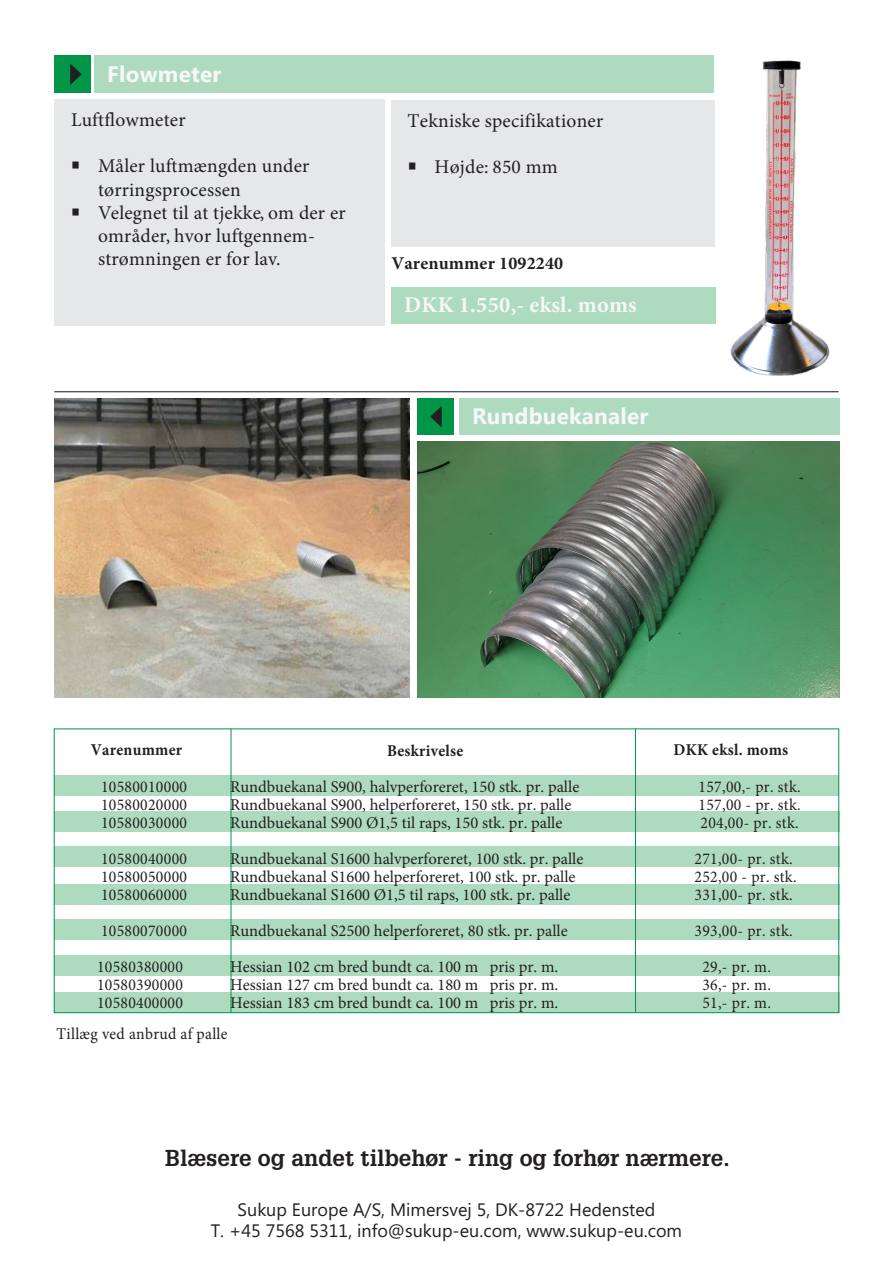
<style>
.page{position:relative;width:893px;height:1263px;background:#fff}
.page>*{position:absolute;margin:0;border:0;box-sizing:border-box;transform-origin:0 0}
.t1{font:700 22.5px "Glypha LT Std";color:#231f20}
.t2{font:700 22.5px "Microsoft Phags Pa";letter-spacing:.01em;color:#f7f7f8}
.t3{font:700 22.5px "Minion Pro";letter-spacing:.01em;color:#f7f7f8}
.t4{font:19.5px/23.2px "Minion Pro";letter-spacing:.01em;color:#231f20}
.t5{font:18px/21.6px "Microsoft Phags Pa";color:#231f20;text-align:center}
.t6{font:700 18px "Minion Pro";letter-spacing:.01em;color:#231f20}
.brød_dk{font:16.5px/17.4px "Minion Pro";color:#231f20}
.brød_dk-2{font:16.5px/36.3px "Minion Pro";letter-spacing:.02em;color:#231f20;scale:.95 1}
.brød_dk-3{font:16.5px "Minion Pro";color:#231f20;scale:.95 1}
.t7{font:16.5px "Minion Pro";letter-spacing:.02em;color:#221e1f;scale:.95 1}
.brød_dk-4{font:700 16.5px "Minion Pro";letter-spacing:.02em;color:#231f20;scale:.95 1}
.s1{font-family:"Glypha LT Std";font-weight:300}
.s2{font-weight:700}
</style>
<div class="page">
<div style="left:54px;top:992px;width:786px;height:21px;background:#aedbc0"></div>
<div style="left:54px;top:955px;width:786px;height:20px;background:#aedbc0"></div>
<div style="left:54px;top:919px;width:786px;height:21px;background:#aedbc0"></div>
<div style="left:54px;top:884px;width:786px;height:21px;background:#aedbc0"></div>
<img style="left:730px;top:60px;width:100px;height:316px">
<div style="left:54px;top:55px;width:37px;height:38px;background:#009547"></div>
<div style="left:95px;top:55px;width:619px;height:38px;background:#aedbc0"></div>
<svg style="left:70px;top:64px;width:12px;height:21px"></svg>
<div style="left:54px;top:99px;width:330px;height:226px;background:#e6e7e9"></div>
<div style="left:391px;top:100px;width:323px;height:147px;background:#e6e7e9"></div>
<div style="left:392px;top:287px;width:324px;height:36px;background:#aedbc0"></div>
<hr style="left:54px;top:391px;width:785px;height:1px;background:#231f20">
<img style="left:417px;top:441px;width:423px;height:257px">
<div style="left:54px;top:846px;width:786px;height:21px;background:#aedbc0"></div>
<div style="left:54px;top:811px;width:786px;height:20px;background:#aedbc0"></div>
<div style="left:54px;top:775px;width:785px;height:20px;background:#aedbc0"></div>
<hr style="left:231px;top:729px;width:1px;height:284px;background:#009547">
<div style="left:417px;top:399px;width:37px;height:36px;background:#009547"></div>
<div style="left:459px;top:398px;width:381px;height:36px;background:#aedbc0"></div>
<svg style="left:430px;top:406px;width:12px;height:21px"></svg>
<img style="left:54px;top:399px;width:356px;height:299px">
<hr style="left:635px;top:729px;width:1px;height:283px;background:#009547">
<p class="t2" style="left:107px;top:58px;width:116px">Flowmeter</p>
<p class="t4" style="left:71px;top:108px;width:116px">Luftflowmeter</p>
<p class="t4" style="left:98px;top:154px;width:213px;line-height:23.9px;text-indent:-27px"><span class="s1">•</span> Måler luftmængden under tørringsprocessen</p>
<p class="t4" style="left:98px;top:201px;width:249px;text-indent:-27px"><span class="s1">•</span> Velegnet til at tjekke, om der er områder, hvor luftgennem&shy;strømningen er for lav.</p>
<p class="t4" style="left:408px;top:109px;width:197px">Tekniske specifikationer</p>
<p class="t4" style="left:407px;top:155px;width:152px"><span class="s1">•</span> Højde: 850 mm</p>
<p class="t6" style="left:391px;top:250px;width:173px">Varenummer 1092240</p>
<p class="t3" style="left:404px;top:289px;width:234px">DKK 1.550,- eksl. moms</p>
<p class="t2" style="left:472px;top:400px;width:178px">Rundbuekanaler</p>
<p class="brød_dk-4" style="left:91px;top:738px;width:98px">Varenummer</p>
<p class="brød_dk-2" style="left:101px;top:768px;width:92px">10580010000</p>
<p class="brød_dk-2" style="left:101px;top:786px;width:92px">10580020000</p>
<p class="brød_dk-2" style="left:101px;top:804px;width:92px">10580030000</p>
<p class="brød_dk-2" style="left:101px;top:840px;width:92px">10580040000</p>
<p class="brød_dk-2" style="left:101px;top:858px;width:92px">10580050000</p>
<p class="brød_dk-2" style="left:101px;top:876px;width:92px">10580060000</p>
<p class="brød_dk-2" style="left:101px;top:912px;width:92px">10580070000</p>
<p class="brød_dk-2" style="left:97px;top:948px;width:92px">10580380000</p>
<p class="brød_dk-2" style="left:97px;top:966px;width:92px">10580390000</p>
<p class="brød_dk-2" style="left:97px;top:984px;width:92px">10580400000</p>
<p class="brød_dk-4" style="left:387px;top:739px;width:82px">Beskrivelse</p>
<p class="brød_dk" style="left:230px;top:778px;width:351px">Rundbuekanal S900, halvperforeret, 150 stk. pr. palle</p>
<p class="brød_dk" style="left:230px;top:796px;width:343px">Rundbuekanal S900, helperforeret, 150 stk. pr. palle<br>Rundbuekanal S900 Ø1,5 til raps, 150 stk. pr. palle</p>
<p class="brød_dk" style="left:230px;top:850px;width:355px">Rundbuekanal S1600 halvperforeret, 100 stk. pr. palle</p>
<p class="brød_dk" style="left:230px;top:868px;width:347px">Rundbuekanal S1600 helperforeret, 100 stk. pr. palle</p>
<p class="brød_dk" style="left:230px;top:886px;width:342px">Rundbuekanal S1600 Ø1,5 til raps, 100 stk. pr. palle</p>
<p class="brød_dk" style="left:230px;top:922px;width:339px">Rundbuekanal S2500 helperforeret, 80 stk. pr. palle</p>
<p class="brød_dk" style="left:230px;top:958px;width:330px">Hessian 102 cm bred bundt ca. 100 m pris pr. m.</p>
<p class="brød_dk" style="left:230px;top:976px;width:330px">Hessian 127 cm bred bundt ca. 180 m pris pr. m.</p>
<p class="brød_dk" style="left:230px;top:994px;width:330px">Hessian 183 cm bred bundt ca. 100 m pris pr. m.</p>
<p class="t7" style="left:57px;top:1023px;width:181px">Tillæg ved anbrud af palle</p>
<p class="brød_dk-2" style="left:699px;top:732px;width:109px;text-indent:-25px"><span class="s2">DKK eksl. moms<br></span>157,00,- pr. stk.</p>
<p class="brød_dk-2" style="left:699px;top:786px;width:109px">157,00 - pr. stk.</p>
<p class="brød_dk-2" style="left:701px;top:804px;width:105px">204,00- pr. stk.</p>
<p class="brød_dk-2" style="left:694px;top:840px;width:105px">271,00- pr. stk.</p>
<p class="brød_dk-2" style="left:694px;top:858px;width:109px">252,00 - pr. stk.</p>
<p class="brød_dk-2" style="left:694px;top:876px;width:105px">331,00- pr. stk.</p>
<p class="brød_dk-2" style="left:694px;top:912px;width:105px">393,00- pr. stk.</p>
<p class="brød_dk-3" style="left:702px;top:956px;width:74px">29,- pr. m.</p>
<p class="brød_dk-3" style="left:702px;top:973px;width:74px">36,- pr. m.</p>
<p class="brød_dk-3" style="left:702px;top:992px;width:74px">51,- pr. m.</p>
<p class="t1" style="left:165px;top:1144px;width:566px">Blæsere og andet tilbehør - ring og forhør nærmere.</p>
<p class="t5" style="left:211px;top:1197px;width:473px">Sukup Europe A/S, Mimersvej 5, DK-8722 Hedensted<br>T. +45 7568 5311, info@sukup-eu.com, www.sukup-eu.com</p>
</div>
